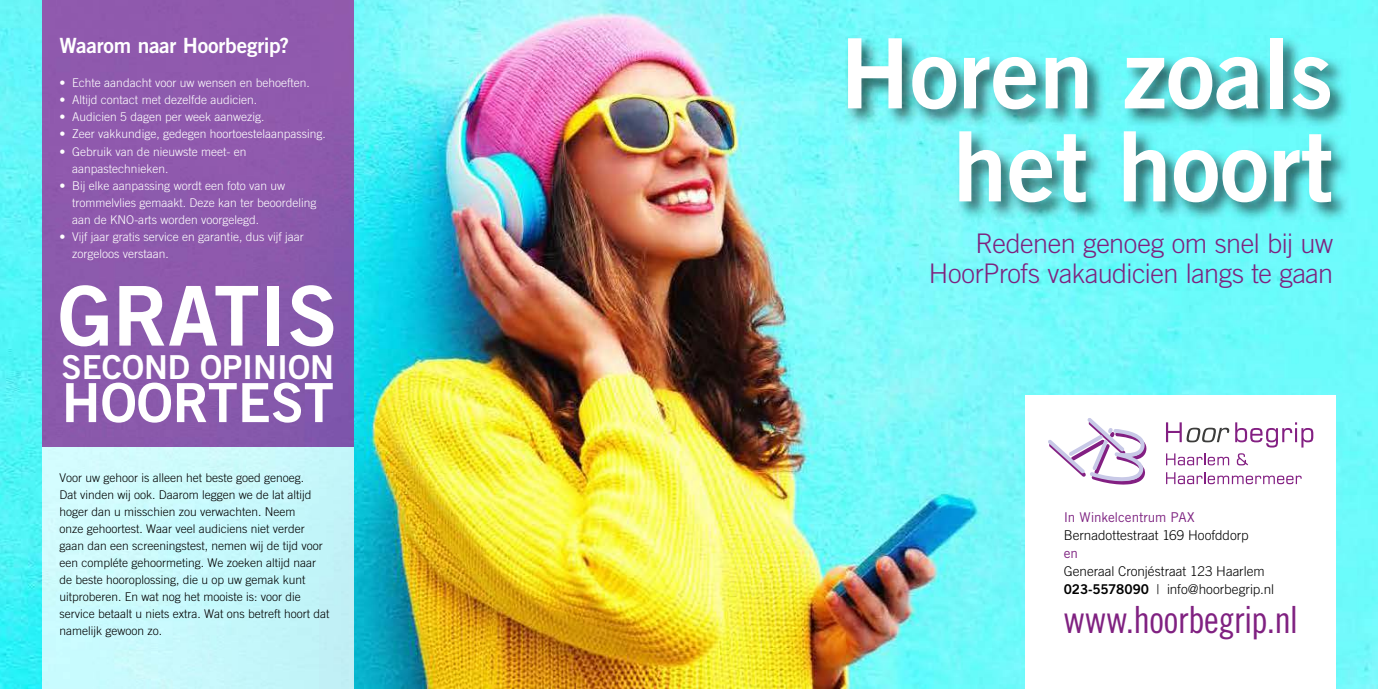
<style>
.page{position:relative;width:1378px;height:689px;background:#fff}
.page>*{position:absolute;margin:0;border:0;box-sizing:border-box;transform-origin:0 0}
.t1{font:97.05px/93px "Trade Gothic LT Std Bd 2";color:#fff;text-align:right}
.t2{font:82.5px "Trade Gothic LT Std Bd 2";color:#fff}
.t3{font:54px "Trade Gothic LT Std Bd 2";color:#fff}
.t4{font:37.5px "Trade Gothic LT Std Cn 18";letter-spacing:-.01em;color:#802181}
.t5{font:33px "Trade Gothic LT Std Bd 2";color:#fff}
.t6{font:300 27px/30px "Trade Gothic LT Std";letter-spacing:-.02em;color:#7e237f;text-align:right}
.t7{font:21px "Trade Gothic LT Std Bd 2";letter-spacing:-.015em;color:#fff}
.t8{font:300 13.5px/18px "Trade Gothic LT Std";color:#000}
.t9{font:13.5px "Trade Gothic LT Std";letter-spacing:-.01em;color:#7e2381}
.t10{font:300 12px/17px "Trade Gothic LT Std";color:#000}
.t11{font:300 12px/17px "Trade Gothic LT Std";color:#fff}
.s1{font-family:"Trade Gothic LT Std Bd 2";font-weight:400}
</style>
<div class="page">
<img style="left:0;top:0;width:1378px;height:689px">
<img style="left:43px;top:0;width:310px;height:689px">
<img style="left:845px;top:36px;width:505px;height:185px">
<div style="left:1025px;top:395px;width:310px;height:294px;background:#fff"></div>
<svg style="left:1048px;top:418px;width:98px;height:66px"></svg>
<svg style="left:1166px;top:422px;width:63px;height:20px"></svg>
<svg style="left:1235px;top:422px;width:78px;height:25px"></svg>
<svg style="left:1166px;top:453px;width:63px;height:12px"></svg>
<svg style="left:1236px;top:453px;width:12px;height:12px"></svg>
<svg style="left:1166px;top:472px;width:135px;height:12px"></svg>
<h3 class="t7" style="left:60px;top:33px;width:231px">Waarom naar Hoorbegrip?</h3>
<p class="t11" style="left:60px;top:75px;width:252px">• Echte aandacht voor uw wensen en behoeften.</p>
<p class="t11" style="left:60px;top:92px;width:199px">• Altijd contact met dezelfde audicien.</p>
<p class="t11" style="left:60px;top:109px;width:206px">• Audicien 5 dagen per week aanwezig.</p>
<p class="t11" style="left:60px;top:126px;width:268px">• Zeer vakkundige, gedegen hoortoestelaanpassing.</p>
<p class="t11" style="left:72px;top:143px;width:176px;text-indent:-13px">• Gebruik van de nieuwste meet- en aanpastechnieken.</p>
<p class="t11" style="left:72px;top:177px;width:245px;text-indent:-13px">• Bij elke aanpassing wordt een foto van uw trommelvlies gemaakt. Deze kan ter beoordeling aan de KNO-arts worden voorgelegd.</p>
<p class="t11" style="left:72px;top:228px;width:233px;text-indent:-13px">• Vijf jaar gratis service en garantie, dus vijf jaar zorgeloos verstaan.</p>
<h2 class="t2" style="left:58px;top:265px;width:281px">GRATIS</h2>
<h3 class="t5" style="left:62px;top:346px;width:274px">SECOND OPINION</h3>
<h3 class="t3" style="left:62px;top:369px;width:274px">HOORTEST</h3>
<p class="t10" style="left:60px;top:469px;width:271px">Voor uw gehoor is alleen het beste goed genoeg.<br>Dat vinden wij ook. Daarom leggen we de lat altijd hoger dan u misschien zou verwachten. Neem<br>onze gehoortest. Waar veel audiciens niet verder gaan dan een screeningstest, nemen wij de tijd voor een compléte gehoormeting. We zoeken altijd naar de beste hooroplossing, die u op uw gemak kunt uitproberen. En wat nog het mooiste is: voor die service betaalt u niets extra. Wat ons betreft hoort dat namelijk gewoon zo.</p>
<h1 class="t1" style="left:840px;top:26px;width:495px">Horen zoals het hoort</h1>
<h3 class="t6" style="left:929px;top:228px;width:406px">Redenen genoeg om snel bij uw<br>HoorProfs vakaudicien langs te gaan</h3>
<p class="t9" style="left:1064px;top:509px;width:132px">In Winkelcentrum PAX</p>
<p class="t8" style="left:1064px;top:526px;width:186px">Bernadottestraat 169 Hoofddorp</p>
<p class="t9" style="left:1064px;top:545px;width:16px">en</p>
<p class="t8" style="left:1064px;top:562px;width:212px">Generaal Cronjéstraat 123 Haarlem<br><span class="s1">023-5578090</span> | info@hoorbegrip.nl</p>
<h3 class="t4" style="left:1064px;top:597px;width:236px">www.hoorbegrip.nl</h3>
</div>
